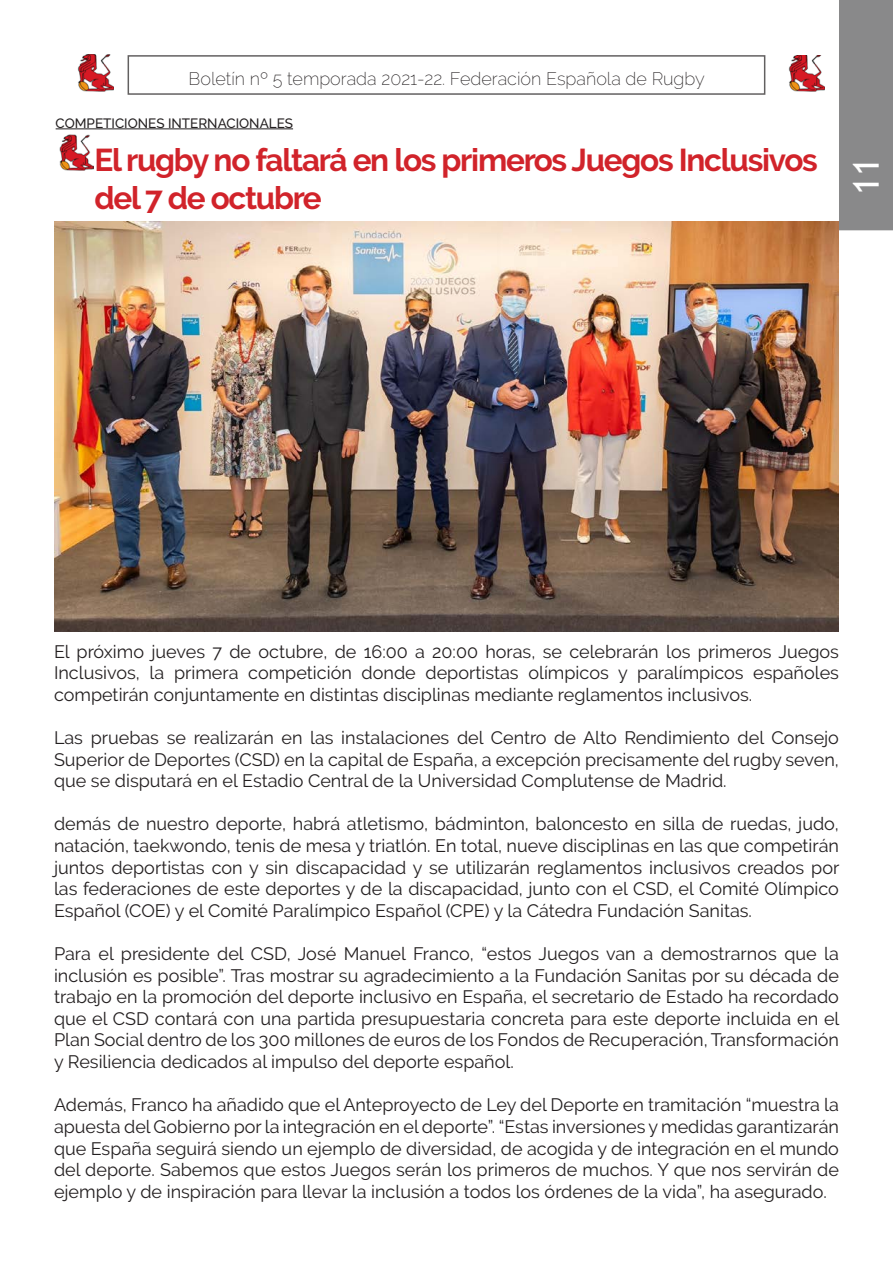
<style>
.page{position:relative;width:893px;height:1263px;background:#fff}
.page>*{position:absolute;margin:0;border:0;box-sizing:border-box;transform-origin:0 0}
.t1{font:36px "Trebuchet MS";color:#fff}
.t2{font:700 31.5px/37.8px "Raleway";letter-spacing:-.04em;color:#d1232a}
.t3{font:18px/21.6px "Raleway";color:#231f20;text-align:justify}
.t4{font:200 18px "Raleway";color:#231f20}
.t5{font:500 13.5px "Raleway";color:#231f20}
</style>
<div class="page">
<img style="left:788px;top:55px;width:36px;height:37px">
<img style="left:77px;top:55px;width:36px;height:36px">
<div style="left:839px;top:0;width:54px;height:230px;background:#89898a"></div>
<img style="left:59px;top:134px;width:34px;height:37px">
<hr style="left:56px;top:129px;width:237px;height:1px;background:#231f20">
<img style="left:54px;top:222px;width:785px;height:409px">
<p class="t4" style="left:189px;top:68px;width:518px">Boletín nº 5 temporada 2021-22. Federación Española de Rugby</p>
<p class="t5" style="left:56px;top:115px;width:239px">COMPETICIONES INTERNACIONALES</p>
<p class="t2" style="left:94px;top:142px;width:725px">El rugby no faltará en los primeros Juegos Inclusivos del 7 de octubre</p>
<h1 class="t1" style="left:843px;top:195px;width:39px;rotate:-90deg">11</h1>
<p class="t3" style="left:54px;top:640px;width:786px">El próximo jueves 7 de octubre, de 16:00 a 20:00 horas, se celebrarán los primeros Juegos Inclusivos, la primera competición donde deportistas olímpicos y paralímpicos españoles competirán conjuntamente en distintas disciplinas mediante reglamentos inclusivos.</p>
<p class="t3" style="left:54px;top:727px;width:786px">Las pruebas se realizarán en las instalaciones del Centro de Alto Rendimiento del Consejo Superior de Deportes (CSD) en la capital de España, a excepción precisamente del rugby seven, que se disputará en el Estadio Central de la Universidad Complutense de Madrid.</p>
<p class="t3" style="left:54px;top:813px;width:787px">demás de nuestro deporte, habrá atletismo, bádminton, baloncesto en silla de ruedas, judo, natación, taekwondo, tenis de mesa y triatlón. En total, nueve disciplinas en las que competirán juntos deportistas con y sin discapacidad y se utilizarán reglamentos inclusivos creados por las federaciones de este deportes y de la discapacidad, junto con el CSD, el Comité Olímpico Español (COE) y el Comité Paralímpico Español (CPE) y la Cátedra Fundación Sanitas.</p>
<p class="t3" style="left:54px;top:943px;width:787px">Para el presidente del CSD, José Manuel Franco, “estos Juegos van a demostrarnos que la inclusión es posible”. Tras mostrar su agradecimiento a la Fundación Sanitas por su década de trabajo en la promoción del deporte inclusivo en España, el secretario de Estado ha recordado que el CSD contará con una partida presupuestaria concreta para este deporte incluida en el Plan Social dentro de los 300 millones de euros de los Fondos de Recuperación, Transformación y Resiliencia dedicados al impulso del deporte español.</p>
<p class="t3" style="left:54px;top:1094px;width:786px">Además, Franco ha añadido que el Anteproyecto de Ley del Deporte en tramitación “muestra la apuesta del Gobierno por la integración en el deporte”. “Estas inversiones y medidas garantizarán que España seguirá siendo un ejemplo de diversidad, de acogida y de integración en el mundo del deporte. Sabemos que estos Juegos serán los primeros de muchos. Y que nos servirán de ejemplo y de inspiración para llevar la inclusión a todos los órdenes de la vida”, ha asegurado.</p>
</div>
